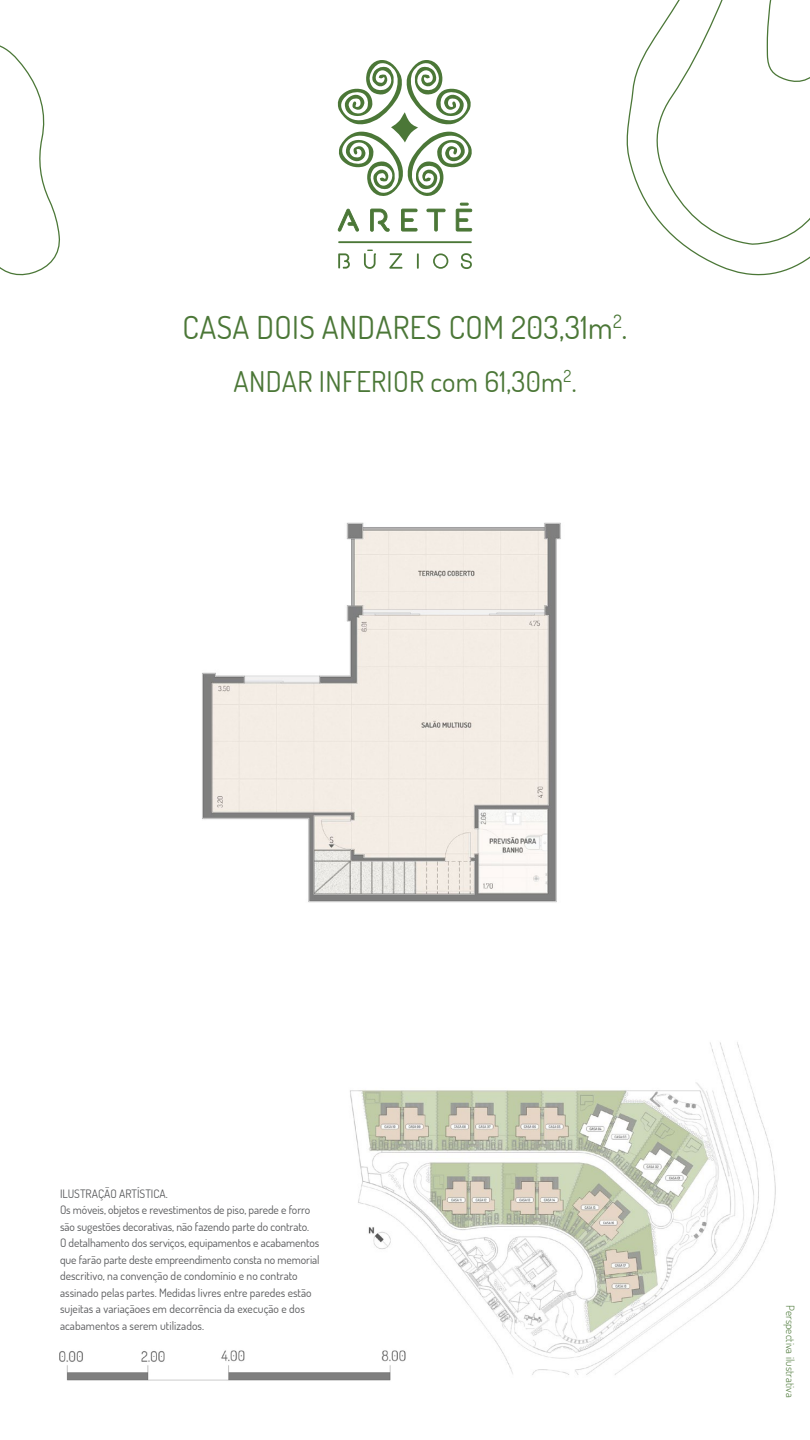
<style>
.page{position:relative;width:810px;height:1440px;background:#fff}
.page>*{position:absolute;margin:0;border:0;box-sizing:border-box;transform-origin:0 0}
.t1{font:31.5px "Dosis";letter-spacing:.01em;color:#4b7737}
.t2{font:28.5px "Dosis";letter-spacing:.01em;color:#4b7737}
.t3{font:11.62px/16.5px "Dosis";letter-spacing:-.005em;color:#58595b}
.t4{font:300 11.25px "Dosis";letter-spacing:.01em;color:#4b7737}
</style>
<div class="page">
<svg style="left:626px;top:46px;width:184px;height:230px"></svg>
<svg style="left:649px;top:0;width:161px;height:246px"></svg>
<svg style="left:0;top:45px;width:60px;height:231px"></svg>
<svg style="left:337px;top:60px;width:136px;height:172px"></svg>
<svg style="left:433px;top:253px;width:15px;height:16px"></svg>
<svg style="left:338px;top:253px;width:12px;height:16px"></svg>
<svg style="left:389px;top:253px;width:13px;height:16px"></svg>
<svg style="left:417px;top:253px;width:2px;height:16px"></svg>
<svg style="left:461px;top:253px;width:11px;height:16px"></svg>
<svg style="left:338px;top:241px;width:134px;height:2px"></svg>
<svg style="left:364px;top:250px;width:12px;height:19px"></svg>
<img style="left:202px;top:522px;width:359px;height:381px">
<img style="left:350px;top:1042px;width:426px;height:333px">
<img style="left:59px;top:1344px;width:363px;height:37px">
<h1 class="t1" style="left:183px;top:306px;width:446px">CASA DOIS ANDARES COM 203,31m<sup>2</sup>.</h1>
<h2 class="t2" style="left:233px;top:363px;width:345px">ANDAR INFERIOR com 61,30m<sup>2</sup>.</h2>
<p class="t3" style="left:60px;top:1185px;width:261px">ILUSTRAÇÃO ARTÍSTICA.<br>Os móveis, objetos e revestimentos de piso, parede e forro são sugestões decorativas, não fazendo parte do contrato.<br>O detalhamento dos serviços, equipamentos e acabamentos que farão parte deste empreendimento consta no memorial descritivo, na convenção de condomínio e no contrato assinado pelas partes. Medidas livres entre paredes estão sujeitas a variaçãoes em decorrência da execução e dos acabamentos a serem utilizados.</p>
<p class="t4" style="left:798px;top:1305px;width:94px;rotate:90deg">Perspectiva ilustrativa</p>
</div>
